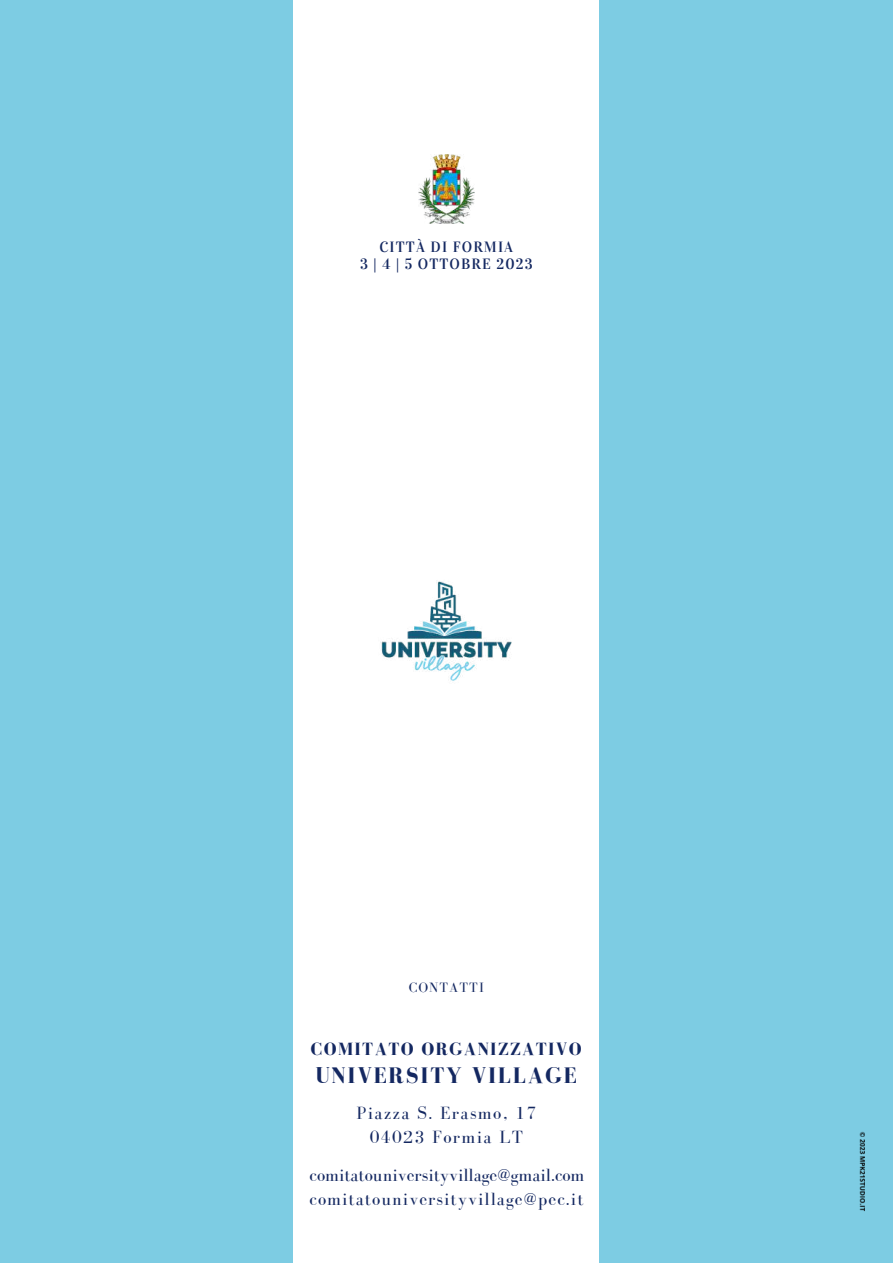
<style>
.page{position:relative;width:893px;height:1264px;background:#fff}
.page>*{position:absolute;margin:0;border:0;box-sizing:border-box;transform-origin:0 0}
.t1{font:700 23.1px "Bodoni FLF";letter-spacing:.075em;color:#142861}
.t2{font:18.15px/23.5px "Bodoni FLF";color:#142861}
.t3{font:18.15px/23.5px "Bodoni FLF";letter-spacing:.06em;color:#142861;text-align:center}
.t4{font:700 18.15px "Bodoni FLF";letter-spacing:.075em;color:#142861}
.t5{font:14.85px/16.8px "Vidaloka";letter-spacing:.075em;color:#142861;text-align:center}
.t6{font:13.95px "Bodoni FLF";letter-spacing:.075em;color:#142861}
</style>
<div class="page">
<div style="left:0;top:0;width:892px;height:1262px;background:#7dcce3"></div>
<div style="left:293px;top:0;width:306px;height:1262px;background:#fff"></div>
<img style="left:380px;top:581px;width:132px;height:100px">
<img style="left:859px;top:1131px;width:6px;height:81px">
<img style="left:418px;top:155px;width:56px;height:68px">
<p class="t5" style="left:360px;top:239px;width:174px">CITTÀ DI FORMIA<br>3 | 4 | 5 OTTOBRE 2023</p>
<p class="t6" style="left:408px;top:979px;width:77px">CONTATTI</p>
<p class="t4" style="left:311px;top:1039px;width:272px">COMITATO ORGANIZZATIVO</p>
<p class="t1" style="left:315px;top:1062px;width:263px">UNIVERSITY VILLAGE</p>
<p class="t3" style="left:356px;top:1101px;width:181px">Piazza S. Erasmo, 17<br>04023 Formia LT</p>
<p class="t2" style="left:309px;top:1162px;width:276px">comitatouniversityvillage@gmail.com comitatouniversityvillage@pec.it</p>
</div>
